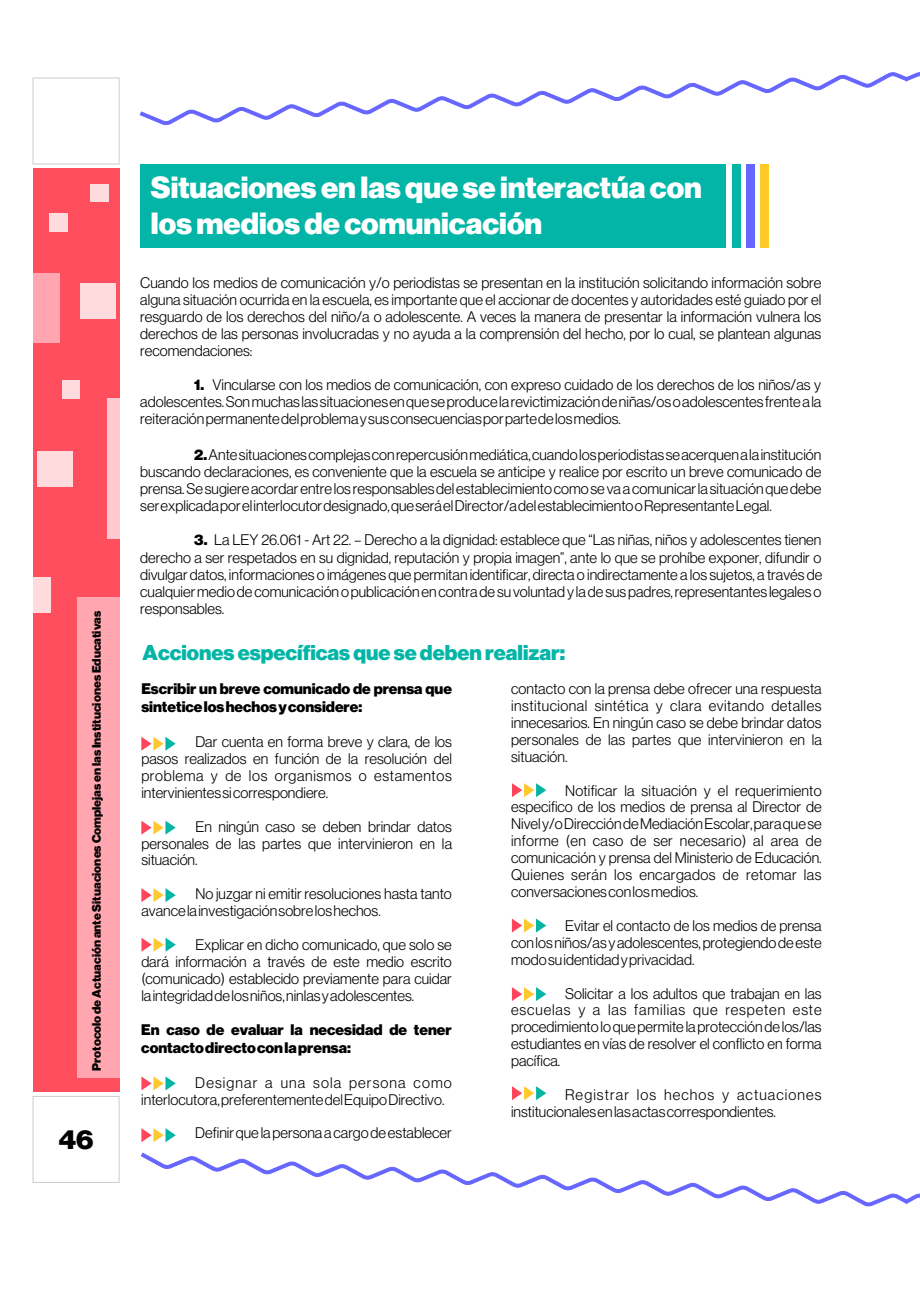
<style>
.page{position:relative;width:920px;height:1290px;background:#fff}
.page>*{position:absolute;margin:0;border:0;box-sizing:border-box;transform-origin:0 0}
.t1{font:900 30px/36.2px "Neue Haas Display";color:#fff}
.t2{font:900 27px "Neue Haas Display";color:#000}
.t3{font:900 21px "Neue Haas Display";color:#03b5a6}
.t4{font:300 15px/17.1px "Neue Haas Display";color:#000;text-align:justify}
.t5{font:900 15px "Neue Haas Display";color:#000}
.t6{font:300 15px/17px "Neue Haas Display";letter-spacing:.03em;color:#000}
.t7{font:300 15px "Neue Haas Display";letter-spacing:.02em;color:#000}
.t8{font:300 15px "Neue Haas Display";letter-spacing:.055em;color:#000}
.t9{font:300 15px "Neue Haas Display";letter-spacing:.04em;color:#000}
.t10{font:300 15px "Neue Haas Display";letter-spacing:.07em;color:#000}
.t11{font:300 15px "Neue Haas Display";letter-spacing:.075em;color:#000}
.t12{font:900 12px "Neue Haas Display";color:#000}
.s1{font-weight:900}
</style>
<div class="page">
<div style="left:141px;top:164px;width:585px;height:84px;background:#03b5a6"></div>
<div style="left:732px;top:164px;width:9px;height:84px;background:#03b5a6"></div>
<div style="left:746px;top:164px;width:9px;height:84px;background:#66f"></div>
<div style="left:760px;top:164px;width:8px;height:84px;background:#ffc926"></div>
<div style="left:33px;top:169px;width:86px;height:923px;background:#ff4f5e"></div>
<div style="left:33px;top:78px;width:87px;height:86px;background:#fff;border:1px solid #ccc"></div>
<div style="left:33px;top:1096px;width:87px;height:87px;background:#fff;border:1px solid #ccc"></div>
<div style="left:33px;top:273px;width:27px;height:70px;background:#ffa6b0"></div>
<div style="left:78px;top:597px;width:41px;height:480px;background:#ffa6b0"></div>
<div style="left:107px;top:398px;width:12px;height:141px;background:#ffc9cf"></div>
<div style="left:81px;top:284px;width:35px;height:35px;background:#ffdbde"></div>
<div style="left:90px;top:184px;width:18px;height:18px;background:#ffdbde"></div>
<div style="left:50px;top:214px;width:18px;height:17px;background:#ffdbde"></div>
<div style="left:62px;top:381px;width:18px;height:17px;background:#ffdbde"></div>
<div style="left:38px;top:451px;width:35px;height:35px;background:#ffdbde"></div>
<div style="left:33px;top:577px;width:18px;height:35px;background:#ffdbde"></div>
<svg style="left:141px;top:737px;width:35px;height:14px"></svg>
<svg style="left:141px;top:821px;width:35px;height:14px"></svg>
<svg style="left:141px;top:888px;width:35px;height:14px"></svg>
<svg style="left:141px;top:938px;width:35px;height:14px"></svg>
<svg style="left:141px;top:1076px;width:35px;height:14px"></svg>
<svg style="left:141px;top:1128px;width:35px;height:14px"></svg>
<svg style="left:512px;top:1086px;width:34px;height:14px"></svg>
<svg style="left:512px;top:987px;width:34px;height:14px"></svg>
<svg style="left:512px;top:918px;width:34px;height:14px"></svg>
<svg style="left:512px;top:783px;width:34px;height:14px"></svg>
<svg style="left:139px;top:72px;width:781px;height:53px"></svg>
<svg style="left:141px;top:1152px;width:779px;height:55px"></svg>
<p class="t12" style="left:91px;top:1071px;width:462px;rotate:-90deg">Protocolo de Actuación ante Situaciones Complejas en las Instituciones Educativas</p>
<h2 class="t2" style="left:59px;top:1126px;width:36px">46</h2>
<h1 class="t1" style="left:151px;top:170px;width:552px">Situaciones en las que se interactúa con los medios de comunicación</h1>
<p class="t4" style="left:140px;top:275px;width:683px">Cuando los medios de comunicación y/o periodistas se presentan en la institución solicitando información sobre alguna situación ocurrida en la escuela, es importante que el accionar de docentes y autoridades esté guiado por el resguardo de los derechos del niño/a o adolescente. A veces la manera de presentar la información vulnera los derechos de las personas involucradas y no ayuda a la comprensión del hecho, por lo cual, se plantean algunas recomendaciones:</p>
<p class="t4" style="left:140px;top:376px;width:683px;text-indent:54px"><span class="s1">1.</span> Vincularse con los medios de comunicación, con expreso cuidado de los derechos de los niños/as y adolescentes. Son muchas las situaciones en que se produce la revictimización de niñas/os o adolescentes frente a la reiteración permanente del problema y sus consecuencias por parte de los medios.</p>
<p class="t4" style="left:140px;top:446px;width:683px;text-indent:54px"><span class="s1">2.</span> Ante situaciones complejas con repercusión mediática, cuando los periodistas se acerquen a la institución buscando declaraciones, es conveniente que la escuela se anticipe y realice por escrito un breve comunicado de prensa. Se sugiere acordar entre los responsables del establecimiento como se va a comunicar la situación que debe ser explicada por el interlocutor designado, que será el Director/a del establecimiento o Representante Legal.</p>
<p class="t4" style="left:140px;top:532px;width:684px;text-indent:54px"><span class="s1">3.</span> La LEY 26.061 - Art 22. – Derecho a la dignidad: establece que “Las niñas, niños y adolescentes tienen derecho a ser respetados en su dignidad, reputación y propia imagen”, ante lo que se prohíbe exponer, difundir o divulgar datos, informaciones o imágenes que permitan identificar, directa o indirectamente a los sujetos, a través de cualquier medio de comunicación o publicación en contra de su voluntad y la de sus padres, representantes legales o responsables.</p>
<h3 class="t3" style="left:143px;top:643px;width:424px">Acciones específicas que se deben realizar:</h3>
<p class="t5" style="left:141px;top:682px;width:312px">Escribir un breve comunicado de prensa que</p>
<p class="t4" style="left:511px;top:681px;width:312px">contacto con la prensa debe ofrecer una respuesta</p>
<p class="t5" style="left:141px;top:700px;width:222px">sintetice los hechos y considere:</p>
<p class="t6" style="left:511px;top:698px;width:312px">institucional sintética y clara evitando detalles innecesarios. En ningún caso se debe brindar datos</p>
<p class="t4" style="left:195px;top:734px;width:258px">Dar cuenta en forma breve y clara, de los</p>
<p class="t4" style="left:511px;top:731px;width:312px">personales de las partes que intervinieron en la</p>
<p class="t4" style="left:141px;top:750px;width:312px">pasos realizados en función de la resolución del</p>
<p class="t4" style="left:511px;top:748px;width:58px">situación.</p>
<p class="t9" style="left:141px;top:768px;width:312px">problema y de los organismos o estamentos</p>
<p class="t4" style="left:565px;top:782px;width:258px">Notificar la situación y el requerimiento</p>
<p class="t4" style="left:141px;top:784px;width:188px">intervinientes si correspondiere.</p>
<p class="t4" style="left:511px;top:799px;width:312px">especifico de los medios de prensa al Director de</p>
<p class="t4" style="left:195px;top:818px;width:258px">En ningún caso se deben brindar datos</p>
<p class="t4" style="left:511px;top:816px;width:312px">Nivel y/o Dirección de Mediación Escolar, para que se</p>
<p class="t4" style="left:141px;top:835px;width:312px">personales de las partes que intervinieron en la</p>
<p class="t7" style="left:511px;top:834px;width:312px">informe (en caso de ser necesario) al area de</p>
<p class="t4" style="left:141px;top:852px;width:58px">situación.</p>
<p class="t4" style="left:511px;top:850px;width:312px">comunicación y prensa del Ministerio de Educación.<br>Quienes serán los encargados de retomar las</p>
<p class="t4" style="left:195px;top:886px;width:258px">No juzgar ni emitir resoluciones hasta tanto</p>
<p class="t4" style="left:511px;top:884px;width:189px">conversaciones con los medios.</p>
<p class="t4" style="left:141px;top:903px;width:241px">avance la investigación sobre los hechos.</p>
<p class="t4" style="left:565px;top:917px;width:258px">Evitar el contacto de los medios de prensa</p>
<p class="t4" style="left:195px;top:937px;width:258px">Explicar en dicho comunicado, que solo se</p>
<p class="t4" style="left:511px;top:934px;width:312px">con los niños/as y adolescentes, protegiendo de este</p>
<p class="t4" style="left:141px;top:954px;width:312px">dará información a través de este medio escrito</p>
<p class="t4" style="left:511px;top:951px;width:185px">modo su identidad y privacidad.</p>
<p class="t4" style="left:141px;top:970px;width:312px">(comunicado) establecido previamente para cuidar</p>
<p class="t4" style="left:565px;top:985px;width:258px">Solicitar a los adultos que trabajan en las</p>
<p class="t4" style="left:141px;top:987px;width:274px">la integridad de los niños, ninlas y adolescentes.</p>
<p class="t8" style="left:511px;top:1003px;width:312px">escuelas y a las familias que respeten este</p>
<p class="t5" style="left:141px;top:1023px;width:312px">En caso de evaluar la necesidad de tener</p>
<p class="t4" style="left:511px;top:1019px;width:312px">procedimiento lo que permite la protección de los/las</p>
<p class="t5" style="left:141px;top:1041px;width:211px">contacto directo con la prensa:</p>
<p class="t4" style="left:511px;top:1036px;width:312px">estudiantes en vías de resolver el conflicto en forma pacífica.</p>
<p class="t11" style="left:195px;top:1075px;width:258px">Designar a una sola persona como</p>
<p class="t10" style="left:565px;top:1088px;width:258px">Registrar los hechos y actuaciones</p>
<p class="t4" style="left:141px;top:1091px;width:305px">interlocutora, preferentemente del Equipo Directivo.</p>
<p class="t4" style="left:511px;top:1104px;width:266px">institucionales en las actas correspondientes.</p>
<p class="t4" style="left:195px;top:1125px;width:258px">Definir que la persona a cargo de establecer</p>
</div>
